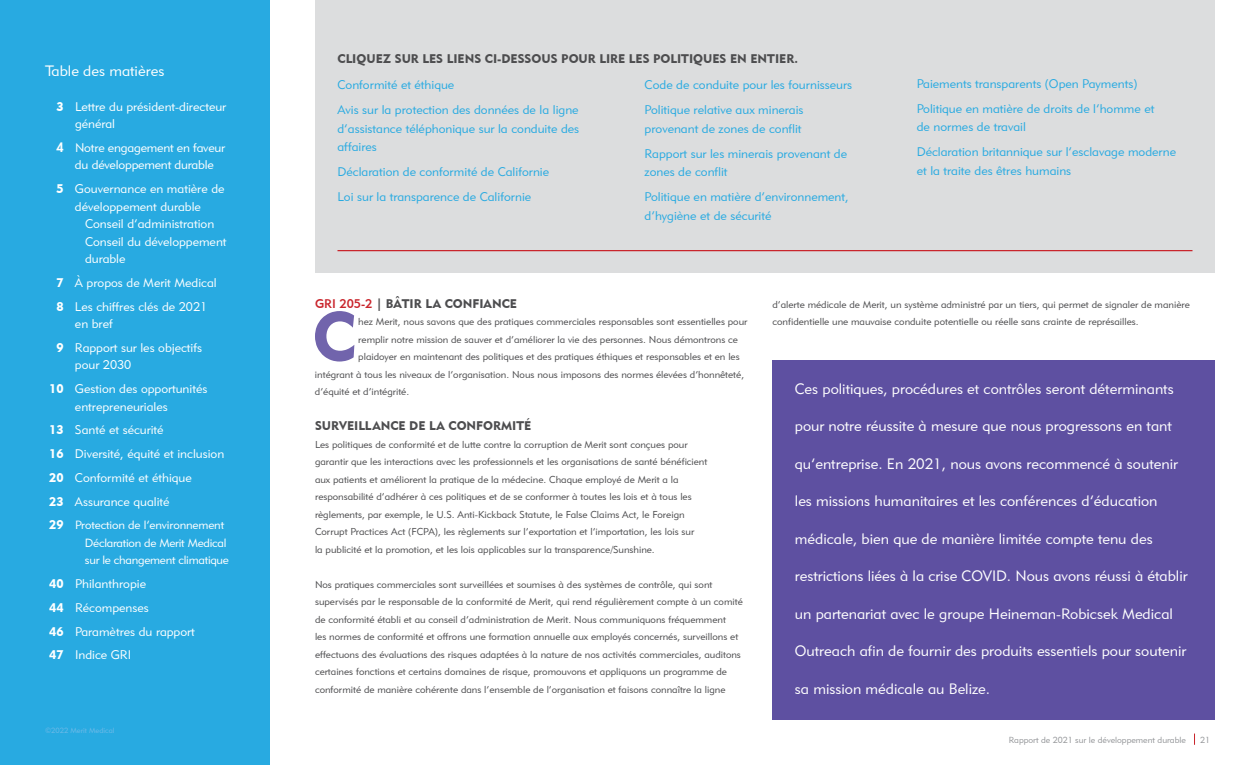
<style>
.page{position:relative;width:1260px;height:765px;background:#fff}
.page>*{position:absolute;margin:0;border:0;box-sizing:border-box;transform-origin:0 0}
.t1{font:66.88px "Geometric 415 BT Black A";color:#7164ac}
.t2{font:15px "Geometric 415 BT Lite A";color:#fff}
.t3{font:12.5px/25px "Geometric 415 BT Lite A";color:#28aae1}
.t4{font:12.5px/23.8px "Geometric 415 BT Lite A";color:#fff}
.t5{font:12.5px "Geometric 415 BT Black A";color:#4d4d4f}
.t6{font:11.88px/17.5px "Geometric 415 BT Lite A";letter-spacing:-.02em;color:#fff}
.t7{font:10px/17.5px "Geometric 415 BT Lite A";color:#4d4d4f}
.t8{font:8.75px "Geometric 415 BT Lite A";color:#939598}
.t9{font:7.5px "Geometric 415 BT Lite A";color:#6ebae8}
.s1{font-family:"Geometric 415 BT Black A"}
.s2{font-family:"Futura Std";font-weight:800}
.s3{font-family:"Geometric 415 BT Black A";font-size:12.5px}
.s4{font-family:"Geometric 415 BT Medium A";color:#c9252c}
</style>
<div class="page">
<div style="left:0;top:0;width:270px;height:765px;background:#28aae1"></div>
<div style="left:315px;top:0;width:900px;height:272px;background:#dcddde"></div>
<hr style="left:338px;top:250px;width:854px;height:1px;background:#c9252c">
<div style="left:772px;top:360px;width:443px;height:360px;background:#5e50a1"></div>
<h2 class="t2" style="left:45px;top:61px;width:121px">Table des matières</h2>
<p class="t4" style="left:75px;top:97px;width:153px;line-height:17.5px;text-indent:-18px"><span class="s1">3</span> Lettre du président-directeur général</p>
<p class="t4" style="left:57px;top:139px;width:170px;line-height:17.5px;text-align:center"><span class="s2">4</span> Notre engagement en faveur du développement durable</p>
<p class="t4" style="left:57px;top:180px;width:170px;line-height:17.5px;text-align:center"><span class="s1">5</span> Gouvernance en matière de développement durable</p>
<p class="t4" style="left:85px;top:215px;width:143px;line-height:17.5px">Conseil d’administration<br>Conseil du développement durable</p>
<p class="t4" style="left:57px;top:271px;width:162px"><span class="s1">7</span> À propos de Merit Medical<br><span class="s1">8</span> Les chiffres clés de 2021</p>
<p class="t4" style="left:57px;top:312px;width:147px;text-indent:18px">en bref<br><span class="s1">9</span> Rapport sur les objectifs</p>
<p class="t4" style="left:49px;top:353px;width:160px;text-indent:26px">pour 2030<br><span class="s1">10</span> Gestion des opportunités</p>
<p class="t4" style="left:49px;top:394px;width:177px;text-indent:26px">entrepreneuriales<br><span class="s1">13</span> Santé et sécurité<br><span class="s1">16</span> Diversité, équité et inclusion<br><span class="s1">20</span> Conformité et éthique<br><span class="s1">23</span> Assurance qualité</p>
<p class="t6" style="left:85px;top:516px;width:145px;text-indent:-36px"><span class="s3">29</span> Protection de l’environnement<br>Déclaration de Merit Medical sur le changement climatique</p>
<p class="t4" style="left:49px;top:572px;width:147px"><span class="s1">40</span> Philanthropie<br><span class="s1">44</span> Récompenses<br><span class="s1">46</span> Paramètres du rapport<br><span class="s1">47</span> Indice GRI</p>
<p class="t9" style="left:45px;top:726px;width:71px">©2022 Merit Medical</p>
<p class="t5" style="left:338px;top:50px;width:462px">CLIQUEZ SUR LES LIENS CI-DESSOUS POUR LIRE LES POLITIQUES EN ENTIER.</p>
<p class="t3" style="left:338px;top:72px;width:243px">Conformité et éthique<br>Avis sur la protection des données de la ligne</p>
<p class="t3" style="left:338px;top:119px;width:243px;line-height:18.8px">d’assistance téléphonique sur la conduite des affaires</p>
<p class="t3" style="left:338px;top:159px;width:213px">Déclaration de conformité de Californie<br>Loi sur la transparence de Californie</p>
<p class="t3" style="left:645px;top:72px;width:209px">Code de conduite pour les fournisseurs<br>Politique relative aux minerais</p>
<p class="t3" style="left:645px;top:115px;width:204px">provenant de zones de conflit<br>Rapport sur les minerais provenant de</p>
<p class="t3" style="left:645px;top:159px;width:206px">zones de conflit<br>Politique en matière d’environnement,</p>
<p class="t3" style="left:645px;top:203px;width:128px">d’hygiène et de sécurité</p>
<p class="t3" style="left:917px;top:70px;width:239px">Paiements transparents (Open Payments)<br>Politique en matière de droits de l’homme et</p>
<p class="t3" style="left:917px;top:114px;width:261px">de normes de travail<br>Déclaration britannique sur l’esclavage moderne</p>
<p class="t3" style="left:917px;top:158px;width:156px">et la traite des êtres humains</p>
<p class="t5" style="left:315px;top:295px;width:203px"><span class="s4">GRI 205-2</span> | BÂTIR LA CONFIANCE</p>
<h1 class="t1" style="left:313px;top:296px;width:45px">C</h1>
<p class="t7" style="left:358px;top:313px;width:391px">hez Merit, nous savons que des pratiques commerciales responsables sont essentielles pour</p>
<p class="t7" style="left:358px;top:330px;width:381px">remplir notre mission de sauver et d’améliorer la vie des personnes. Nous démontrons ce</p>
<p class="t7" style="left:358px;top:348px;width:383px">plaidoyer en maintenant des politiques et des pratiques éthiques et responsables et en les</p>
<p class="t7" style="left:315px;top:365px;width:431px">intégrant à tous les niveaux de l’organisation. Nous nous imposons des normes élevées d’honnêteté,</p>
<p class="t7" style="left:315px;top:383px;width:96px">d’équité et d’intégrité.</p>
<p class="t5" style="left:315px;top:418px;width:218px">SURVEILLANCE DE LA CONFORMITÉ</p>
<p class="t7" style="left:315px;top:435px;width:394px">Les politiques de conformité et de lutte contre la corruption de Merit sont conçues pour garantir que les interactions avec les professionnels et les organisations de santé bénéficient aux patients et améliorent la pratique de la médecine. Chaque employé de Merit a la responsabilité d’adhérer à ces politiques et de se conformer à toutes les lois et à tous les règlements, par exemple, le U.S. Anti-Kickback Statute, le False Claims Act, le Foreign Corrupt Practices Act (FCPA), les règlements sur l’exportation et l’importation, les lois sur<br>la publicité et la promotion, et les lois applicables sur la transparence/Sunshine.</p>
<p class="t7" style="left:315px;top:575px;width:429px">Nos pratiques commerciales sont surveillées et soumises à des systèmes de contrôle, qui sont supervisés par le responsable de la conformité de Merit, qui rend régulièrement compte à un comité de conformité établi et au conseil d’administration de Merit. Nous communiquons fréquemment<br>les normes de conformité et offrons une formation annuelle aux employés concernés, surveillons et effectuons des évaluations des risques adaptées à la nature de nos activités commerciales, auditons certaines fonctions et certains domaines de risque, promouvons et appliquons un programme de conformité de manière cohérente dans l’ensemble de l’organisation et faisons connaître la ligne</p>
<p class="t7" style="left:772px;top:295px;width:419px">d’alerte médicale de Merit, un système administré par un tiers, qui permet de signaler de manière confidentielle une mauvaise conduite potentielle ou réelle sans crainte de représailles.</p>
<h2 class="t2" style="left:795px;top:379px;width:380px">Ces politiques, procédures et contrôles seront déterminants</h2>
<h2 class="t2" style="left:795px;top:417px;width:379px">pour notre réussite à mesure que nous progressons en tant</h2>
<h2 class="t2" style="left:795px;top:454px;width:384px">qu’entreprise. En 2021, nous avons recommencé à soutenir</h2>
<h2 class="t2" style="left:795px;top:492px;width:364px">les missions humanitaires et les conférences d’éducation</h2>
<h2 class="t2" style="left:795px;top:529px;width:359px">médicale, bien que de manière limitée compte tenu des</h2>
<h2 class="t2" style="left:795px;top:567px;width:394px">restrictions liées à la crise COVID. Nous avons réussi à établir</h2>
<h2 class="t2" style="left:795px;top:604px;width:380px">un partenariat avec le groupe Heineman-Robicsek Medical</h2>
<h2 class="t2" style="left:795px;top:642px;width:393px">Outreach afin de fournir des produits essentiels pour soutenir</h2>
<h2 class="t2" style="left:795px;top:679px;width:197px">sa mission médicale au Belize.</h2>
<p class="t8" style="left:1009px;top:734px;width:179px">Rapport de 2021 sur le développement durable</p>
<p class="t8" style="left:1200px;top:734px;width:11px">21</p>
</div>
